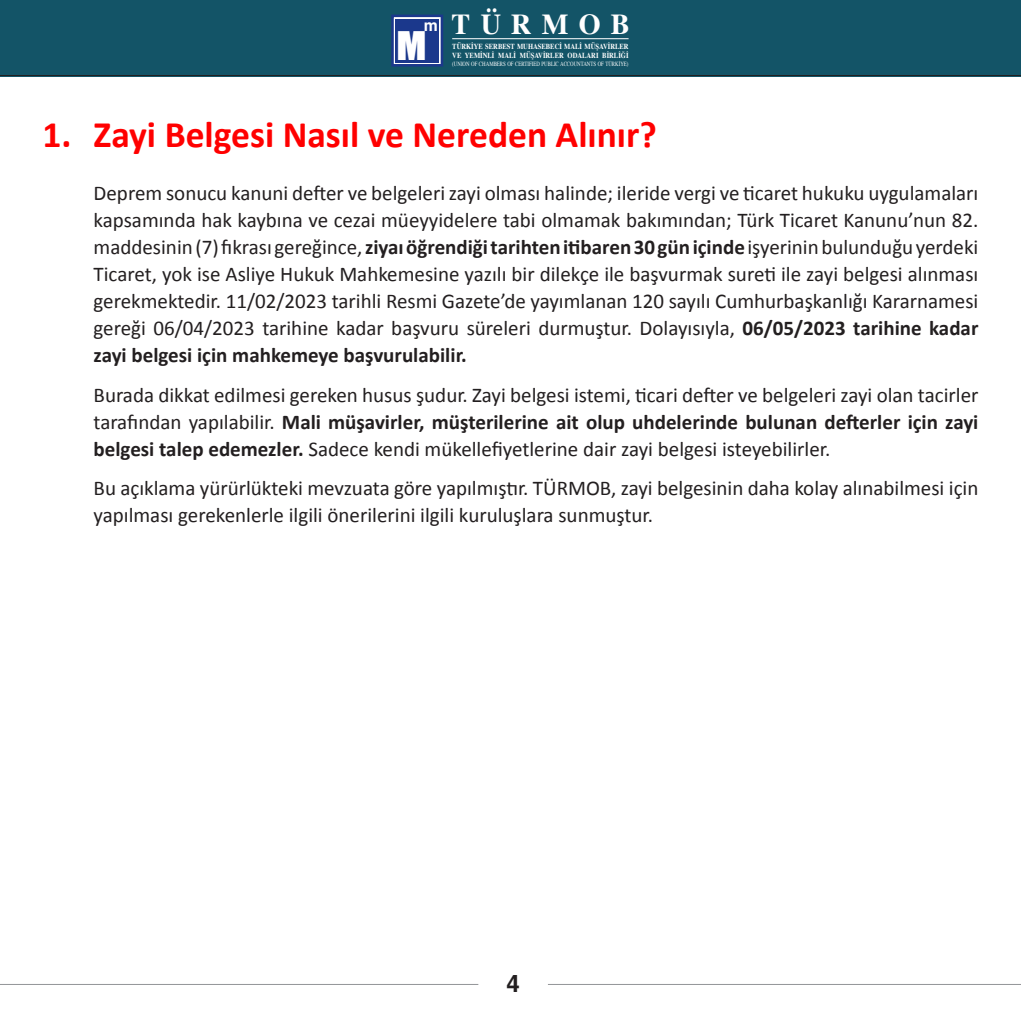
<style>
.page{position:relative;width:1021px;height:1021px;background:#fff}
.page>*{position:absolute;margin:0;border:0;box-sizing:border-box;transform-origin:0 0}
.Heading_1{font:700 37.5px "Calibri";color:#f00}
.t1{font:36.15px "Impact";color:#fff;scale:1.16 1}
.t2{font:700 28.95px "Times";letter-spacing:.36em;color:#fff}
.t3{font:700 24px "Helvetica";color:#231f20}
.t4{font:21px/27px "Calibri";color:#231f20;text-align:justify}
.t5{font:700 15.9px "Helvetica";color:#fff}
.t6{font:700 7.65px/9.3px "Times";color:#fff;scale:.85 1}
.t7{font:6.3px "Times";color:#fff;scale:.78 1}
.s1{font-weight:700}
</style>
<div class="page">
<div style="left:0;top:0;width:1020px;height:77px;background:#135467"></div>
<hr style="left:452px;top:38px;width:176px;height:1px;background:#fff">
<div style="left:391px;top:15px;width:52px;height:52px;background:#1b388c;border:3px solid #1b388c"></div>
<hr style="left:0;top:75px;width:1020px;height:1px;background:#231f20">
<hr style="left:0;top:984px;width:478px;height:1px;background:#939598">
<hr style="left:548px;top:984px;width:472px;height:1px;background:#939598">
<p class="t5" style="left:424px;top:16px;width:16px">m</p>
<h2 class="t1" style="left:396px;top:17px;width:27px">M</h2>
<h3 class="t2" style="left:451px;top:5px;width:180px">TÜRMOB</h3>
<p class="t6" style="left:452px;top:42px;width:209px">TÜRKİYE SERBEST MUHASEBECİ MALİ MÜŞAVİRLER<br>VE YEMİNLİ MALİ MÜŞAVİRLER ODALARI BİRLİĞİ</p>
<p class="t7" style="left:452px;top:59px;width:227px">(UNION OF CHAMBERS OF CERTIFIED PUBLIC ACCOUNTANTS OF TÜRKİYE)</p>
<p class="Heading_1" style="left:43px;top:111px;width:616px">1. Zayi Belgesi Nasıl ve Nereden Alınır?</p>
<p class="t4" style="left:94px;top:179px;width:886px">Deprem sonucu kanuni defter ve belgeleri zayi olması halinde; ileride vergi ve ticaret hukuku uygulamaları kapsamında hak kaybına ve cezai müeyyidelere tabi olmamak bakımından; Türk Ticaret Kanunu’nun 82. maddesinin (7) fıkrası gereğince, <span class="s1">ziyaıöğrendiğitarihtenitibaren30güniçinde</span> işyerinin bulunduğu yerdeki Ticaret, yok ise Asliye Hukuk Mahkemesine yazılı bir dilekçe ile başvurmak sureti ile zayi belgesi alınması gerekmektedir. 11/02/2023 tarihli Resmi Gazete’de yayımlanan 120 sayılı Cumhurbaşkanlığı Kararnamesi gereği 06/04/2023 tarihine kadar başvuru süreleri durmuştur. Dolayısıyla, <span class="s1">06/05/2023 tarihine kadar zayi belgesi için mahkemeye başvurulabilir.</span></p>
<p class="t4" style="left:94px;top:381px;width:886px">Burada dikkat edilmesi gereken husus şudur. Zayi belgesi istemi, ticari defter ve belgeleri zayi olan tacirler tarafından yapılabilir. <span class="s1">Mali müşavirler, müşterilerine ait olup uhdelerinde bulunan defterler için zayi belgesi talep edemezler.</span> Sadece kendi mükellefiyetlerine dair zayi belgesi isteyebilirler.</p>
<p class="t4" style="left:94px;top:475px;width:886px">Bu açıklama yürürlükteki mevzuata göre yapılmıştır. TÜRMOB, zayi belgesinin daha kolay alınabilmesi için yapılması gerekenlerle ilgili önerilerini ilgili kuruluşlara sunmuştur.</p>
<p class="t3" style="left:506px;top:968px;width:15px">4</p>
</div>
